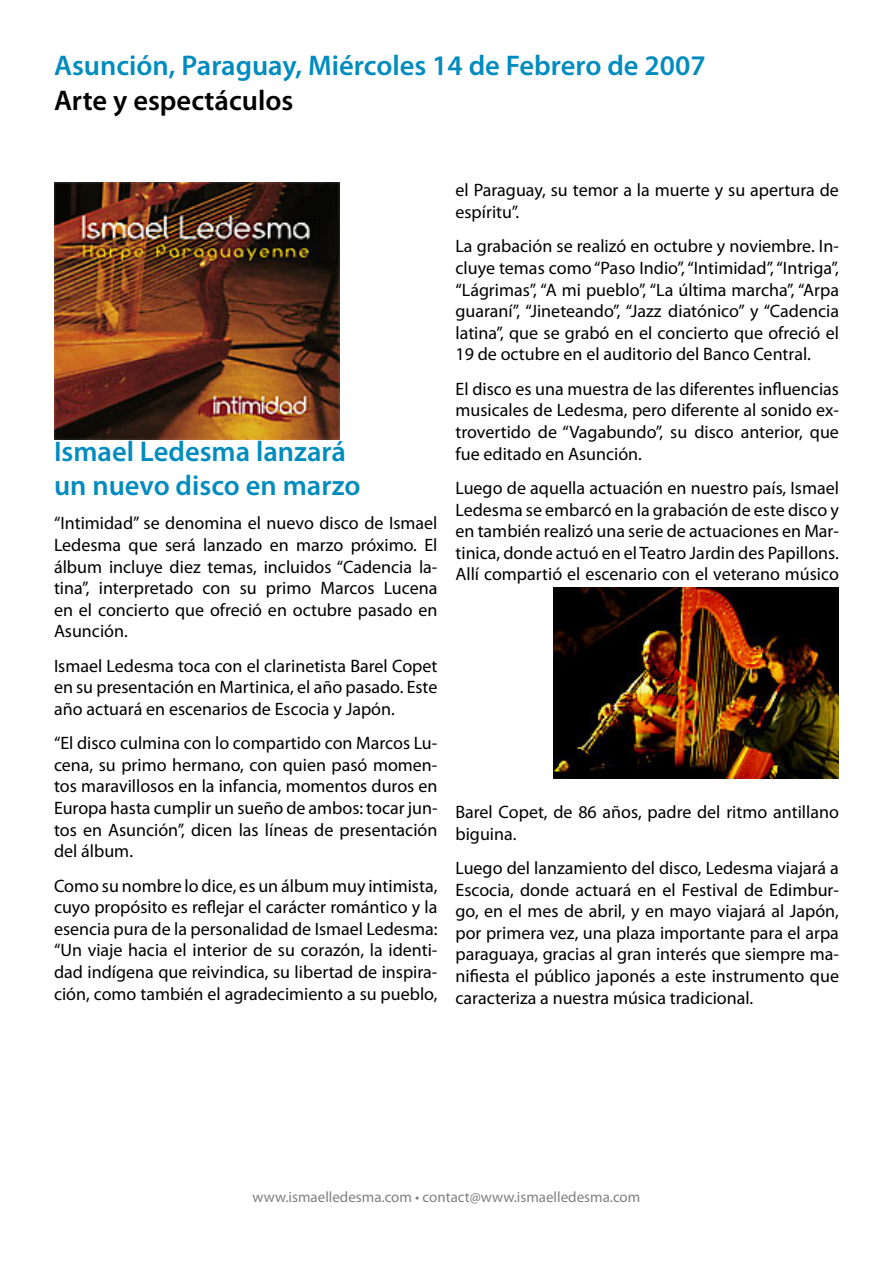
<style>
.page{position:relative;width:893px;height:1263px;background:#fff}
.page>*{position:absolute;margin:0;border:0;box-sizing:border-box;transform-origin:0 0}
.t1{font:600 28.5px/34.2px "Myriad Pro";color:#008cbe}
.t2{font:600 28.5px "Myriad Pro";color:#000}
.t3{font:18px/21.6px "Myriad Pro";color:#000;text-align:justify}
.t4{font:15px "Myriad Pro";color:#808080}
</style>
<div class="page">
<img style="left:54px;top:183px;width:285px;height:256px">
<img style="left:554px;top:588px;width:285px;height:190px">
<h1 class="t1" style="left:54px;top:48px;width:653px">Asunción, Paraguay, Miércoles 14 de Febrero de 2007</h1>
<h1 class="t2" style="left:54px;top:82px;width:241px">Arte y espectáculos</h1>
<h1 class="t1" style="left:54px;top:433px;width:308px">Ismael Ledesma lanzará un nuevo disco en marzo</h1>
<p class="t3" style="left:54px;top:512px;width:385px">“Intimidad” se denomina el nuevo disco de Ismael Ledesma que será lanzado en marzo próximo. El álbum incluye diez temas, incluidos “Cadencia la&shy;tina”, interpretado con su primo Marcos Lucena en el concierto que ofreció en octubre pasado en Asunción.</p>
<p class="t3" style="left:54px;top:655px;width:385px">Ismael Ledesma toca con el clarinetista Barel Copet en su presentación en Martinica, el año pasado. Este año actuará en escenarios de Escocia y Japón.</p>
<p class="t3" style="left:54px;top:732px;width:385px">“El disco culmina con lo compartido con Marcos Lu&shy;cena, su primo hermano, con quien pasó momen&shy;tos maravillosos en la infancia, momentos duros en Europa hasta cumplir un sueño de ambos: tocar jun&shy;tos en Asunción”, dicen las líneas de presentación del álbum.</p>
<p class="t3" style="left:54px;top:874px;width:385px">Como su nombre lo dice, es un álbum muy intimista, cuyo propósito es reflejar el carácter romántico y la esencia pura de la personalidad de Ismael Ledesma: “Un viaje hacia el interior de su corazón, la identi&shy;dad indígena que reivindica, su libertad de inspira&shy;ción, como también el agradecimiento a su pueblo,</p>
<p class="t3" style="left:455px;top:179px;width:385px">el Paraguay, su temor a la muerte y su apertura de espíritu”.</p>
<p class="t3" style="left:455px;top:235px;width:385px">La grabación se realizó en octubre y noviembre. In&shy;cluye temas como “Paso Indio”, “Intimidad”, “Intriga”, “Lágrimas”, “A mi pueblo”, “La última marcha”, “Arpa guaraní”, “Jineteando”, “Jazz diatónico” y “Cadencia latina”, que se grabó en el concierto que ofreció el 19 de octubre en el auditorio del Banco Central.</p>
<p class="t3" style="left:455px;top:378px;width:385px">El disco es una muestra de las diferentes influencias musicales de Ledesma, pero diferente al sonido ex&shy;trovertido de “Vagabundo”, su disco anterior, que fue editado en Asunción.</p>
<p class="t3" style="left:455px;top:477px;width:385px">Luego de aquella actuación en nuestro país, Ismael Ledesma se embarcó en la grabación de este disco y en también realizó una serie de actuaciones en Mar&shy;tinica, donde actuó en el Teatro Jardin des Papillons.<br>Allí compartió el escenario con el veterano músico</p>
<p class="t3" style="left:455px;top:801px;width:385px">Barel Copet, de 86 años, padre del ritmo antillano biguina.</p>
<p class="t3" style="left:455px;top:857px;width:385px">Luego del lanzamiento del disco, Ledesma viajará a Escocia, donde actuará en el Festival de Edimbur&shy;go, en el mes de abril, y en mayo viajará al Japón, por primera vez, una plaza importante para el arpa paraguaya, gracias al gran interés que siempre ma&shy;nifiesta el público japonés a este instrumento que caracteriza a nuestra música tradicional.</p>
<p class="t4" style="left:253px;top:1188px;width:389px">www.ismaelledesma.com • contact@www.ismaelledesma.com</p>
</div>
